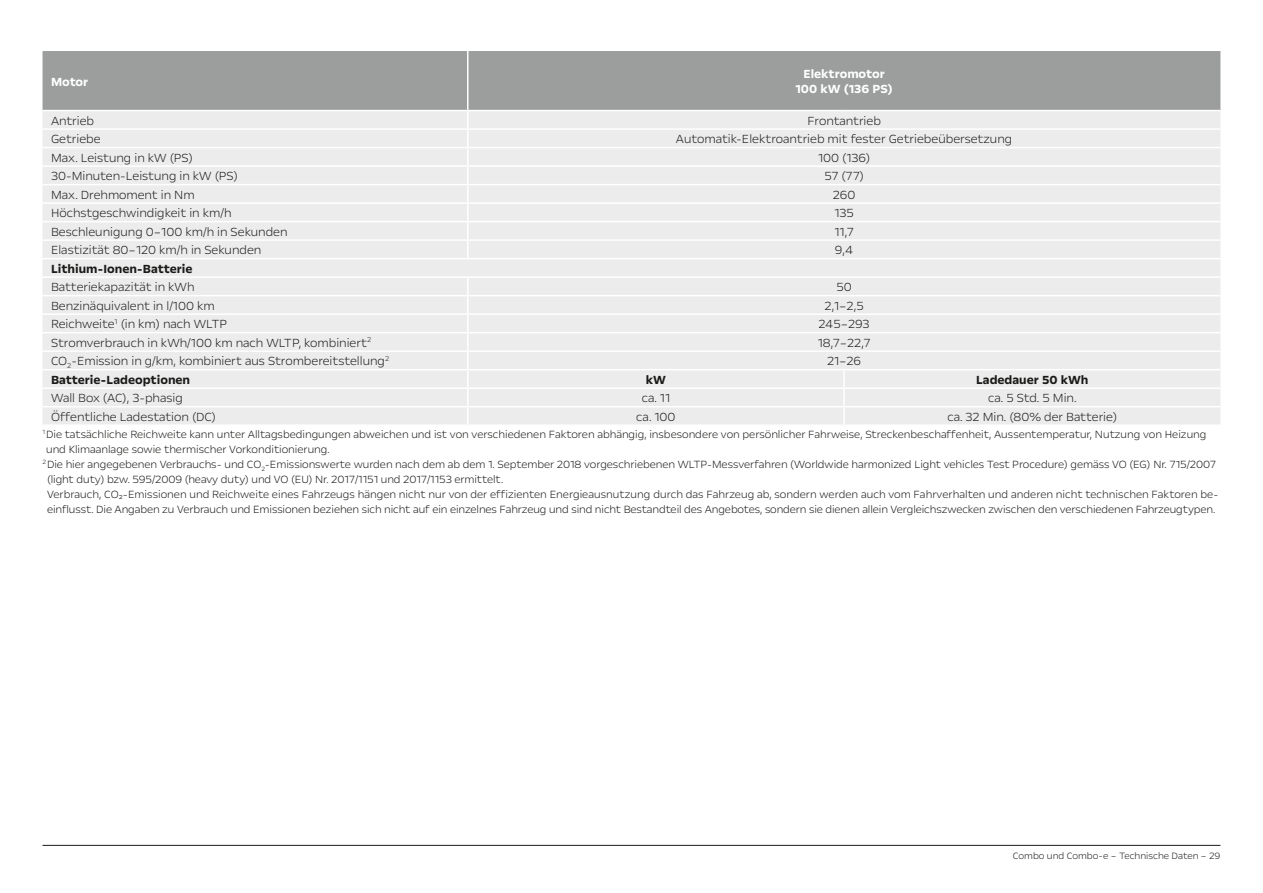
<style>
.page{position:relative;width:1263px;height:893px;background:#fff}
.page>*{position:absolute;margin:0;border:0;box-sizing:border-box;transform-origin:0 0}
.t1{font:300 13.5px "Opel Next";color:#1a1a18}
.t2{font:700 13.5px "Opel Next";color:#1a1a18}
.t3{font:700 13.5px/15px "Opel Next";color:#fff;text-align:center}
.t4{font:300 12px "Opel Next";letter-spacing:-.005em;color:#1a1a18}
.t5{font:300 10.5px "Opel Next";color:#1a1a18}
</style>
<div class="page">
<hr style="left:43px;top:845px;width:1177px;height:1px;background:#1a1a18">
<div style="left:43px;top:51px;width:1177px;height:59px;background:#9c9d9d"></div>
<div style="left:43px;top:111px;width:425px;height:313px;background:#ececed"></div>
<div style="left:468px;top:111px;width:752px;height:313px;background:#ececed"></div>
<hr style="left:467px;top:51px;width:1px;height:59px;background:#fff">
<hr style="left:43px;top:128px;width:425px;height:2px;background:#fff">
<hr style="left:468px;top:128px;width:376px;height:2px;background:#fff">
<hr style="left:844px;top:128px;width:376px;height:2px;background:#fff">
<hr style="left:43px;top:147px;width:425px;height:1px;background:#fff">
<hr style="left:468px;top:147px;width:376px;height:1px;background:#fff">
<hr style="left:844px;top:147px;width:376px;height:1px;background:#fff">
<hr style="left:43px;top:165px;width:425px;height:2px;background:#fff">
<hr style="left:468px;top:165px;width:376px;height:2px;background:#fff">
<hr style="left:844px;top:165px;width:376px;height:2px;background:#fff">
<hr style="left:43px;top:184px;width:425px;height:1px;background:#fff">
<hr style="left:468px;top:184px;width:376px;height:1px;background:#fff">
<hr style="left:844px;top:184px;width:376px;height:1px;background:#fff">
<hr style="left:43px;top:202px;width:425px;height:2px;background:#fff">
<hr style="left:468px;top:202px;width:376px;height:2px;background:#fff">
<hr style="left:844px;top:202px;width:376px;height:2px;background:#fff">
<hr style="left:43px;top:221px;width:425px;height:1px;background:#fff">
<hr style="left:468px;top:221px;width:376px;height:1px;background:#fff">
<hr style="left:844px;top:221px;width:376px;height:1px;background:#fff">
<hr style="left:43px;top:239px;width:425px;height:2px;background:#fff">
<hr style="left:468px;top:239px;width:376px;height:2px;background:#fff">
<svg style="left:467px;top:111px;width:1px;height:147px"></svg>
<hr style="left:844px;top:239px;width:376px;height:2px;background:#fff">
<hr style="left:43px;top:258px;width:425px;height:1px;background:#fff">
<hr style="left:468px;top:258px;width:376px;height:1px;background:#fff">
<hr style="left:844px;top:258px;width:376px;height:1px;background:#fff">
<hr style="left:43px;top:276px;width:425px;height:2px;background:#fff">
<hr style="left:468px;top:276px;width:376px;height:2px;background:#fff">
<hr style="left:844px;top:276px;width:376px;height:2px;background:#fff">
<hr style="left:43px;top:295px;width:425px;height:1px;background:#fff">
<hr style="left:468px;top:295px;width:376px;height:1px;background:#fff">
<hr style="left:844px;top:295px;width:376px;height:1px;background:#fff">
<hr style="left:43px;top:313px;width:425px;height:2px;background:#fff">
<hr style="left:468px;top:313px;width:376px;height:2px;background:#fff">
<hr style="left:844px;top:313px;width:376px;height:2px;background:#fff">
<hr style="left:43px;top:332px;width:425px;height:1px;background:#fff">
<hr style="left:468px;top:332px;width:376px;height:1px;background:#fff">
<hr style="left:844px;top:332px;width:376px;height:1px;background:#fff">
<hr style="left:43px;top:350px;width:425px;height:2px;background:#fff">
<hr style="left:468px;top:350px;width:376px;height:2px;background:#fff">
<hr style="left:844px;top:350px;width:376px;height:2px;background:#fff">
<hr style="left:43px;top:369px;width:425px;height:1px;background:#fff">
<hr style="left:844px;top:369px;width:376px;height:1px;background:#fff">
<hr style="left:43px;top:387px;width:425px;height:2px;background:#fff">
<hr style="left:468px;top:387px;width:376px;height:2px;background:#fff">
<hr style="left:844px;top:387px;width:376px;height:2px;background:#fff">
<hr style="left:43px;top:406px;width:425px;height:1px;background:#fff">
<hr style="left:468px;top:406px;width:376px;height:1px;background:#fff">
<hr style="left:844px;top:406px;width:376px;height:1px;background:#fff">
<hr style="left:468px;top:369px;width:376px;height:1px;background:#fff">
<svg style="left:467px;top:278px;width:1px;height:146px"></svg>
<svg style="left:843px;top:370px;width:2px;height:54px"></svg>
<p class="t3" style="left:51px;top:74px;width:39px">Motor</p>
<p class="t3" style="left:795px;top:67px;width:99px">Elektromotor<br>100 kW (136 PS)</p>
<p class="t1" style="left:51px;top:112px;width:45px">Antrieb</p>
<p class="t1" style="left:807px;top:112px;width:75px">Frontantrieb</p>
<p class="t1" style="left:51px;top:131px;width:51px">Getriebe</p>
<p class="t1" style="left:676px;top:131px;width:338px">Automatik-Elektroantrieb mit fester Getriebeübersetzung</p>
<p class="t1" style="left:51px;top:149px;width:143px">Max. Leistung in kW (PS)</p>
<p class="t1" style="left:818px;top:149px;width:54px">100 (136)</p>
<p class="t1" style="left:51px;top:168px;width:188px">30-Minuten-Leistung in kW (PS)</p>
<p class="t1" style="left:824px;top:168px;width:41px">57 (77)</p>
<p class="t1" style="left:51px;top:186px;width:145px">Max. Drehmoment in Nm</p>
<p class="t1" style="left:833px;top:186px;width:24px">260</p>
<p class="t1" style="left:51px;top:205px;width:182px">Höchstgeschwindigkeit in km/h</p>
<p class="t1" style="left:834px;top:205px;width:21px">135</p>
<p class="t1" style="left:51px;top:223px;width:238px">Beschleunigung 0–100 km/h in Sekunden</p>
<p class="t1" style="left:834px;top:223px;width:21px">11,7</p>
<p class="t1" style="left:51px;top:242px;width:212px">Elastizität 80–120 km/h in Sekunden</p>
<p class="t1" style="left:835px;top:242px;width:20px">9,4</p>
<p class="t2" style="left:51px;top:260px;width:143px">Lithium-Ionen-Batterie</p>
<p class="t1" style="left:51px;top:279px;width:145px">Batteriekapazität in kWh</p>
<p class="t1" style="left:836px;top:279px;width:17px">50</p>
<p class="t1" style="left:51px;top:297px;width:165px">Benzinäquivalent in l/100 km</p>
<p class="t1" style="left:824px;top:297px;width:41px">2,1–2,5</p>
<p class="t1" style="left:51px;top:316px;width:178px">Reichweite<sup>1</sup> (in km) nach WLTP</p>
<p class="t1" style="left:819px;top:316px;width:52px">245–293</p>
<p class="t1" style="left:51px;top:334px;width:322px">Stromverbrauch in kWh/100 km nach WLTP, kombiniert<sup>2</sup></p>
<p class="t1" style="left:818px;top:334px;width:54px">18,7–22,7</p>
<p class="t1" style="left:51px;top:353px;width:340px">CO<sub>2</sub>-Emission in g/km, kombiniert aus Strombereitstellung<sup>2</sup></p>
<p class="t1" style="left:827px;top:353px;width:36px">21–26</p>
<p class="t2" style="left:51px;top:371px;width:141px">Batterie-Ladeoptionen</p>
<p class="t2" style="left:646px;top:371px;width:22px">kW</p>
<p class="t2" style="left:976px;top:371px;width:114px">Ladedauer 50 kWh</p>
<p class="t1" style="left:51px;top:390px;width:133px">Wall Box (AC), 3-phasig</p>
<p class="t1" style="left:642px;top:390px;width:30px">ca. 11</p>
<p class="t1" style="left:988px;top:390px;width:90px">ca. 5 Std. 5 Min.</p>
<p class="t1" style="left:51px;top:408px;width:167px">Öffentliche Ladestation (DC)</p>
<p class="t1" style="left:636px;top:408px;width:41px">ca. 100</p>
<p class="t1" style="left:947px;top:408px;width:171px">ca. 32 Min. (80% der Batterie)</p>
<p class="t4" style="left:43px;top:427px;width:1165px"><sup>1</sup> Die tatsächliche Reichweite kann unter Alltagsbedingungen abweichen und ist von verschiedenen Faktoren abhängig, insbesondere von persönlicher Fahrweise, Streckenbeschaffenheit, Aussentemperatur, Nutzung von Heizung</p>
<p class="t4" style="left:46px;top:442px;width:285px">und Klimaanlage sowie thermischer Vorkonditionierung.</p>
<p class="t4" style="left:43px;top:457px;width:1175px"><sup>2</sup> Die hier angegebenen Verbrauchs- und CO<sub>2</sub>-Emissionswerte wurden nach dem ab dem 1. September 2018 vorgeschriebenen WLTP-Messverfahren (Worldwide harmonized Light vehicles Test Procedure) gemäss VO (EG) Nr. 715/2007</p>
<p class="t4" style="left:47px;top:472px;width:458px">(light duty) bzw. 595/2009 (heavy duty) und VO (EU) Nr. 2017/1151 und 2017/1153 ermittelt.</p>
<p class="t4" style="left:47px;top:487px;width:1173px">Verbrauch, CO₂-Emissionen und Reichweite eines Fahrzeugs hängen nicht nur von der effizienten Energieausnutzung durch das Fahrzeug ab, sondern werden auch vom Fahrverhalten und anderen nicht technischen Faktoren be-</p>
<p class="t4" style="left:47px;top:502px;width:1170px">einflusst. Die Angaben zu Verbrauch und Emissionen beziehen sich nicht auf ein einzelnes Fahrzeug und sind nicht Bestandteil des Angebotes, sondern sie dienen allein Vergleichszwecken zwischen den verschiedenen Fahrzeugtypen.</p>
<p class="t5" style="left:1013px;top:849px;width:209px">Combo und Combo-e – Technische Daten – 29</p>
</div>
